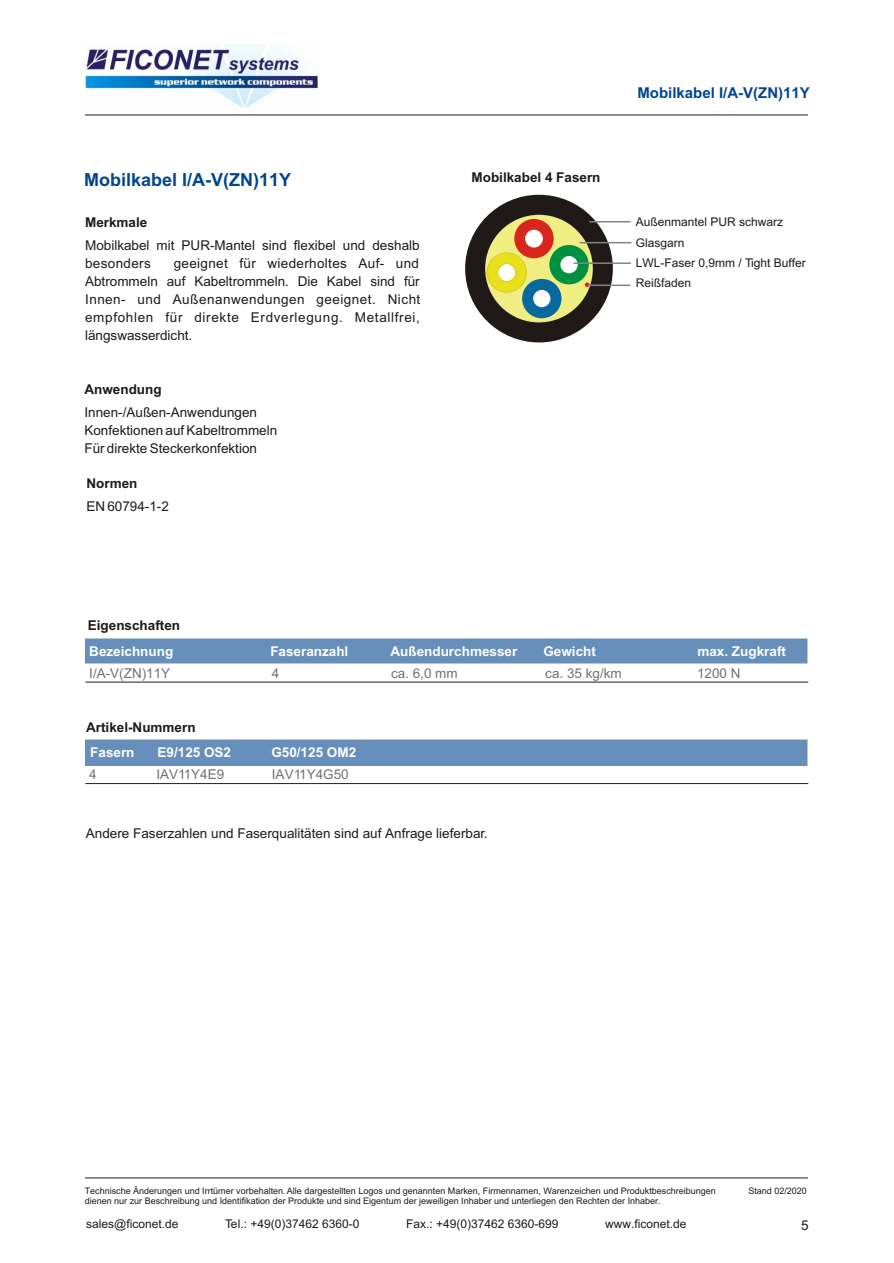
<style>
.page{position:relative;width:894px;height:1263px;background:#fff}
.page>*{position:absolute;margin:0;border:0;box-sizing:border-box;transform-origin:0 0}
.t1{font:700 18px "Arial";color:#00458f}
.t2{font:700 15px "Arial";color:#00458f}
.t3{font:13.5px/18.1px "Arial";color:#1f1a17}
.t4{font:700 13.5px "Arial";color:#fff}
.t5{font:700 13.5px "Arial";color:#1f1a17}
.t6{font:13.5px "Arial";color:#737070}
.t7{font:12px/20.1px "Arial";color:#1f1a17}
.t8{font:9px/10.1px "Arial";color:#1f1a17}
</style>
<div class="page">
<div style="left:85px;top:740px;width:723px;height:25px;background:#668fbb"></div>
<hr style="left:85px;top:1178px;width:723px;height:1px;background:#1f1a17">
<img style="left:85px;top:45px;width:233px;height:64px">
<hr style="left:85px;top:115px;width:723px;height:1px;background:#1f1a17">
<img style="left:85px;top:638px;width:723px;height:26px">
<hr style="left:85px;top:682px;width:723px;height:1px;background:#1f1a17">
<hr style="left:85px;top:783px;width:723px;height:1px;background:#1f1a17">
<hr style="left:574px;top:262px;width:57px;height:2px;background:#858282">
<hr style="left:580px;top:242px;width:51px;height:1px;background:#858282">
<hr style="left:589px;top:221px;width:42px;height:2px;background:#858282">
<hr style="left:588px;top:285px;width:42px;height:1px;background:#858282">
<svg style="left:465px;top:195px;width:148px;height:147px"></svg>
<h1 class="t1" style="left:84px;top:173px;width:208px">Mobilkabel I/A-V(ZN)11Y</h1>
<p class="t5" style="left:472px;top:172px;width:131px">Mobilkabel 4 Fasern</p>
<p class="t5" style="left:85px;top:217px;width:64px">Merkmale</p>
<p class="t3" style="left:85px;top:237px;width:336px">Mobilkabel mit PUR-Mantel sind flexibel und deshalb besonders</p>
<p class="t3" style="left:85px;top:255px;width:337px;text-align:justify;text-indent:89px">geeignet für wiederholtes Auf- und Abtrommeln auf Kabeltrommeln. Die Kabel sind für Innen- und Außenanwendungen geeignet. Nicht empfohlen für direkte Erdverlegung. Metallfrei, längswasserdicht.</p>
<p class="t5" style="left:84px;top:384px;width:79px">Anwendung</p>
<p class="t3" style="left:84px;top:404px;width:194px">Innen-/Außen-Anwendungen<br>Konfektionen auf Kabeltrommeln<br>Für direkte Steckerkonfektion</p>
<p class="t5" style="left:86px;top:478px;width:52px">Normen</p>
<p class="t3" style="left:86px;top:498px;width:84px">EN 60794-1-2</p>
<p class="t2" style="left:637px;top:87px;width:174px">Mobilkabel I/A-V(ZN)11Y</p>
<p class="t7" style="left:636px;top:213px;width:171px">Außenmantel PUR schwarz<br>Glasgarn<br>LWL-Faser 0,9mm / Tight Buffer<br>Reißfaden</p>
<p class="t5" style="left:88px;top:621px;width:94px">Eigenschaften</p>
<p class="t4" style="left:89px;top:646px;width:86px">Bezeichnung</p>
<p class="t4" style="left:270px;top:646px;width:80px">Faseranzahl</p>
<p class="t4" style="left:391px;top:646px;width:128px">Außendurchmesser</p>
<p class="t4" style="left:543px;top:646px;width:54px">Gewicht</p>
<p class="t4" style="left:697px;top:646px;width:90px">max. Zugkraft</p>
<p class="t6" style="left:89px;top:668px;width:83px">I/A-V(ZN)11Y</p>
<p class="t6" style="left:272px;top:668px;width:9px">4</p>
<p class="t6" style="left:391px;top:668px;width:68px">ca. 6,0 mm</p>
<p class="t6" style="left:545px;top:668px;width:78px">ca. 35 kg/km</p>
<p class="t6" style="left:697px;top:668px;width:45px">1200 N</p>
<p class="t5" style="left:86px;top:722px;width:111px">Artikel-Nummern</p>
<p class="t4" style="left:90px;top:747px;width:46px">Fasern</p>
<p class="t4" style="left:158px;top:747px;width:75px">E9/125 OS2</p>
<p class="t4" style="left:271px;top:747px;width:86px">G50/125 OM2</p>
<p class="t6" style="left:89px;top:769px;width:9px">4</p>
<p class="t6" style="left:156px;top:769px;width:69px">IAV11Y4E9</p>
<p class="t6" style="left:272px;top:769px;width:78px">IAV11Y4G50</p>
<p class="t3" style="left:86px;top:825px;width:403px">Andere Faserzahlen und Faserqualitäten sind auf Anfrage lieferbar.</p>
<p class="t8" style="left:85px;top:1186px;width:633px">Technische Änderungen und Irrtümer vorbehalten. Alle dargestellten Logos und genannten Marken, Firmennamen, Warenzeichen und Produktbeschreibungen dienen nur zur Beschreibung und Identifikation der Produkte und sind Eigentum der jeweiligen Inhaber und unterliegen den Rechten der Inhaber.</p>
<p class="t8" style="left:748px;top:1187px;width:60px">Stand 02/2020</p>
<p class="t7" style="left:86px;top:1215px;width:94px">sales@ficonet.de</p>
<p class="t7" style="left:225px;top:1215px;width:136px">Tel.: +49(0)37462 6360-0</p>
<p class="t7" style="left:406px;top:1215px;width:154px">Fax.: +49(0)37462 6360-699</p>
<p class="t7" style="left:605px;top:1215px;width:83px">www.ficonet.de</p>
<p class="t3" style="left:801px;top:1217px;width:9px">5</p>
</div>
